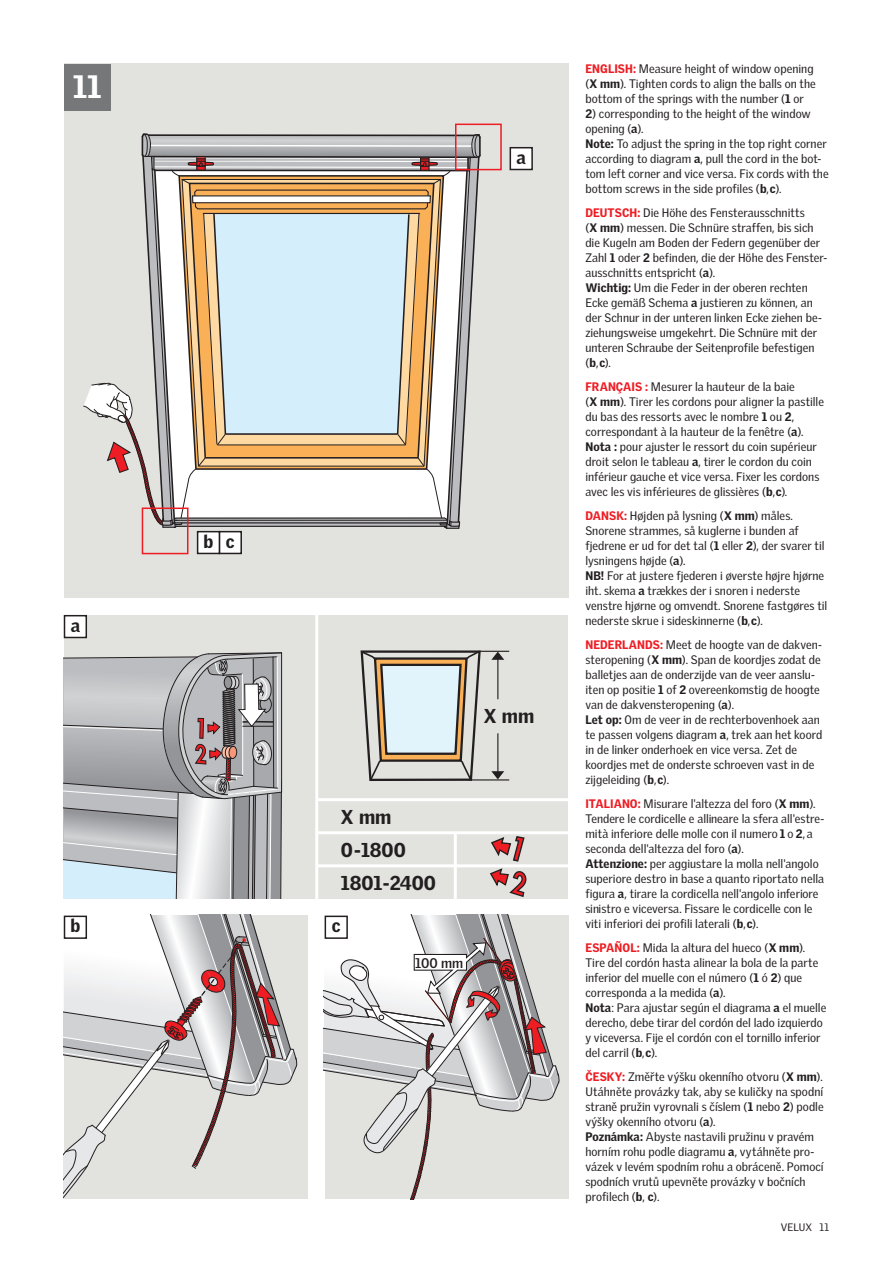
<style>
.page{position:relative;width:893px;height:1263px;background:#fff}
.page>*{position:absolute;margin:0;border:0;box-sizing:border-box;transform-origin:0 0}
.t1{font:900 31.5px "Velux Gothic";color:#fff}
.t2{font:600 22.95px "Futura TOT Dem";color:#231f20}
.t3{font:900 19.5px/33px "Velux Gothic";color:#231f20}
.t4{font:900 18px "Velux Gothic";color:#231f20}
.t5{font:700 13.65px "Velux Gothic";color:#231f20}
.t6{font:12px/15px "Velux Gothic";letter-spacing:.005em;color:#231f20}
.t7{font:10.5px "Velux Gothic";letter-spacing:.005em;color:#231f20}
.s1{font-weight:900;color:#ee1d23}
.s2{font-weight:900}
</style>
<div class="page">
<div style="left:64px;top:615px;width:264px;height:283px;background:#e2e2de"></div>
<svg style="left:133px;top:652px;width:149px;height:246px;background:#b1b0b3"></svg>
<div style="left:64px;top:64px;width:504px;height:534px;background:#e2e2de"></div>
<svg style="left:63px;top:614px;width:70px;height:305px"></svg>
<svg style="left:83px;top:133px;width:399px;height:397px"></svg>
<div style="left:142px;top:507px;width:46px;height:47px;border:2px solid #ee1d23"></div>
<div style="left:455px;top:124px;width:47px;height:46px;border:2px solid #ee1d23"></div>
<div style="left:324px;top:615px;width:244px;height:283px;background:#e2e2de"></div>
<svg style="left:360px;top:650px;width:122px;height:131px"></svg>
<hr style="left:479px;top:651px;width:30px;height:1px;background:#231f20">
<hr style="left:469px;top:779px;width:40px;height:1px;background:#231f20">
<hr style="left:497px;top:656px;width:1px;height:43px;background:#231f20">
<hr style="left:497px;top:733px;width:1px;height:41px;background:#231f20">
<svg style="left:491px;top:651px;width:13px;height:9px"></svg>
<svg style="left:491px;top:771px;width:13px;height:8px"></svg>
<div style="left:64px;top:915px;width:244px;height:284px;background:#e2e2de"></div>
<svg style="left:64px;top:914px;width:234px;height:284px"></svg>
<div style="left:325px;top:915px;width:243px;height:284px;background:#e2e2de"></div>
<svg style="left:323px;top:914px;width:237px;height:285px"></svg>
<svg style="left:489px;top:836px;width:37px;height:61px"></svg>
<hr style="left:454px;top:832px;width:3px;height:67px;background:#fff">
<div style="left:64px;top:64px;width:47px;height:47px;background:#767778"></div>
<div style="left:64px;top:916px;width:22px;height:22px;background:#fff"></div>
<div style="left:64px;top:915px;width:23px;height:24px;border:2px solid #231f20"></div>
<div style="left:325px;top:916px;width:22px;height:22px;background:#fff"></div>
<div style="left:325px;top:915px;width:23px;height:24px;border:2px solid #231f20"></div>
<hr style="left:317px;top:864px;width:256px;height:3px;background:#fff">
<hr style="left:317px;top:831px;width:256px;height:3px;background:#fff">
<hr style="left:317px;top:798px;width:256px;height:3px;background:#fff">
<div style="left:64px;top:616px;width:22px;height:21px;background:#fff"></div>
<div style="left:64px;top:615px;width:23px;height:23px;border:2px solid #231f20"></div>
<div style="left:510px;top:148px;width:22px;height:21px;background:#fff"></div>
<div style="left:509px;top:147px;width:24px;height:23px;border:2px solid #231f20"></div>
<div style="left:219px;top:532px;width:22px;height:21px;background:#fff"></div>
<div style="left:219px;top:531px;width:23px;height:23px;border:2px solid #231f20"></div>
<div style="left:198px;top:532px;width:21px;height:21px;background:#fff"></div>
<div style="left:197px;top:531px;width:23px;height:23px;border:2px solid #231f20"></div>
<hr style="left:315px;top:609px;width:3px;height:295px;background:#fff">
<h1 class="t1" style="left:73px;top:69px;width:30px">11</h1>
<h3 class="t4" style="left:516px;top:147px;width:11px">a</h3>
<h3 class="t4" style="left:71px;top:615px;width:11px">a</h3>
<h3 class="t4" style="left:204px;top:531px;width:33px">b c</h3>
<h2 class="t2" style="left:491px;top:703px;width:57px">X mm</h2>
<h3 class="t3" style="left:484px;top:700px;width:52px">X mm</h3>
<h3 class="t3" style="left:341px;top:800px;width:97px">X mm<br>0-1800<br>1801-2400</h3>
<h3 class="t4" style="left:70px;top:915px;width:11px">b</h3>
<h3 class="t4" style="left:332px;top:915px;width:10px">c</h3>
<p class="t5" style="left:415px;top:955px;width:50px">100 mm</p>
<p class="t6" style="left:585px;top:61px;width:232px"><span class="s1">ENGLISH:</span> Measure height of window opening (<span class="s2">X mm</span>). Tighten cords to align the balls on the bottom of the springs with the number (<span class="s2">1</span> or</p>
<p class="t6" style="left:585px;top:106px;width:245px"><span class="s2">2</span>) corresponding to the height of the window opening (<span class="s2">a</span>).<br><span class="s2">Note:</span> To adjust the spring in the top right corner according to diagram <span class="s2">a</span>, pull the cord in the bot&shy;tom left corner and vice versa. Fix cords with the bottom screws in the side profiles (<span class="s2">b</span>,<span class="s2">c</span>).</p>
<p class="t6" style="left:585px;top:205px;width:243px"><span class="s1">DEUTSCH:</span> Die Höhe des Fensterausschnitts<br>(<span class="s2">X mm</span>) messen. Die Schnüre straffen, bis sich die Kugeln am Boden der Federn gegenüber der Zahl <span class="s2">1</span> oder <span class="s2">2</span> befinden, die der Höhe des Fenster&shy;ausschnitts entspricht (<span class="s2">a</span>).<br><span class="s2">Wichtig:</span> Um die Feder in der oberen rechten Ecke gemäß Schema <span class="s2">a</span> justieren zu können, an der Schnur in der unteren linken Ecke ziehen be&shy;ziehungsweise umgekehrt. Die Schnüre mit der unteren Schraube der Seitenprofile befestigen (<span class="s2">b</span>,<span class="s2">c</span>).</p>
<p class="t6" style="left:585px;top:379px;width:240px"><span class="s1">FRANÇAIS :</span> Mesurer la hauteur de la baie<br>(<span class="s2">X mm</span>). Tirer les cordons pour aligner la pastille du bas des ressorts avec le nombre <span class="s2">1</span> ou <span class="s2">2</span>, correspondant à la hauteur de la fenêtre (<span class="s2">a</span>).<br><span class="s2">Nota :</span> pour ajuster le ressort du coin supérieur droit selon le tableau <span class="s2">a</span>, tirer le cordon du coin inférieur gauche et vice versa. Fixer les cordons avec les vis inférieures de glissières (<span class="s2">b</span>,<span class="s2">c</span>).</p>
<p class="t6" style="left:585px;top:508px;width:243px"><span class="s1">DANSK:</span> Højden på lysning (<span class="s2">X mm</span>) måles.<br>Snorene strammes, så kuglerne i bunden af fjedrene er ud for det tal (<span class="s2">1</span> eller <span class="s2">2</span>), der svarer til lysningens højde (<span class="s2">a</span>).<br><span class="s2">NB!</span> For at justere fjederen i øverste højre hjørne iht. skema <span class="s2">a</span> trækkes der i snoren i nederste venstre hjørne og omvendt. Snorene fastgøres til nederste skrue i sideskinnerne (<span class="s2">b</span>,<span class="s2">c</span>).</p>
<p class="t6" style="left:585px;top:637px;width:238px"><span class="s1">NEDERLANDS:</span> Meet de hoogte van de dakven&shy;steropening (<span class="s2">X mm</span>). Span de koordjes zodat de balletjes aan de onderzijde van de veer aanslu&shy;iten op positie <span class="s2">1</span> of <span class="s2">2</span> overeenkomstig de hoogte van de dakvensteropening (<span class="s2">a</span>).<br><span class="s2">Let op:</span> Om de veer in de rechterbovenhoek aan te passen volgens diagram <span class="s2">a</span>, trek aan het koord in de linker onderhoek en vice versa. Zet de koordjes met de onderste schroeven vast in de zijgeleiding (<span class="s2">b</span>,<span class="s2">c</span>).</p>
<p class="t6" style="left:585px;top:796px;width:240px"><span class="s1">ITALIANO:</span> Misurare l'altezza del foro (<span class="s2">X mm</span>).<br>Tendere le cordicelle e allineare la sfera all'estre&shy;mità inferiore delle molle con il numero <span class="s2">1</span> o <span class="s2">2</span>, a seconda dell'altezza del foro (<span class="s2">a</span>).<br><span class="s2">Attenzione:</span> per aggiustare la molla nell'angolo superiore destro in base a quanto riportato nella figura <span class="s2">a</span>, tirare la cordicella nell'angolo inferiore sinistro e viceversa. Fissare le cordicelle con le viti inferiori dei profili laterali (<span class="s2">b</span>, <span class="s2">c</span>).</p>
<p class="t6" style="left:585px;top:940px;width:242px"><span class="s1">ESPAÑOL:</span> Mida la altura del hueco (<span class="s2">X mm</span>).<br>Tire del cordón hasta alinear la bola de la parte inferior del muelle con el número (<span class="s2">1</span> ó <span class="s2">2</span>) que corresponda a la medida (<span class="s2">a</span>).<br><span class="s2">Nota</span>: Para ajustar según el diagrama <span class="s2">a</span> el muelle derecho, debe tirar del cordón del lado izquierdo y viceversa. Fije el cordón con el tornillo inferior del carril (<span class="s2">b</span>,<span class="s2">c</span>).</p>
<p class="t6" style="left:585px;top:1069px;width:240px"><span class="s1">ČESKY:</span> Změřte výšku okenního otvoru (<span class="s2">X mm</span>).<br>Utáhněte provázky tak, aby se kuličky na spodní straně pružin vyrovnali s číslem (<span class="s2">1</span> nebo <span class="s2">2</span>) podle výšky okenního otvoru (<span class="s2">a</span>).<br><span class="s2">Poznámka:</span> Abyste nastavili pružinu v pravém horním rohu podle diagramu <span class="s2">a</span>, vytáhněte pro&shy;vázek v levém spodním rohu a obráceně. Pomocí spodních vrutů upevněte provázky v bočních profilech (<span class="s2">b</span>, <span class="s2">c</span>).</p>
<p class="t7" style="left:781px;top:1221px;width:50px">VELUX 11</p>
</div>
